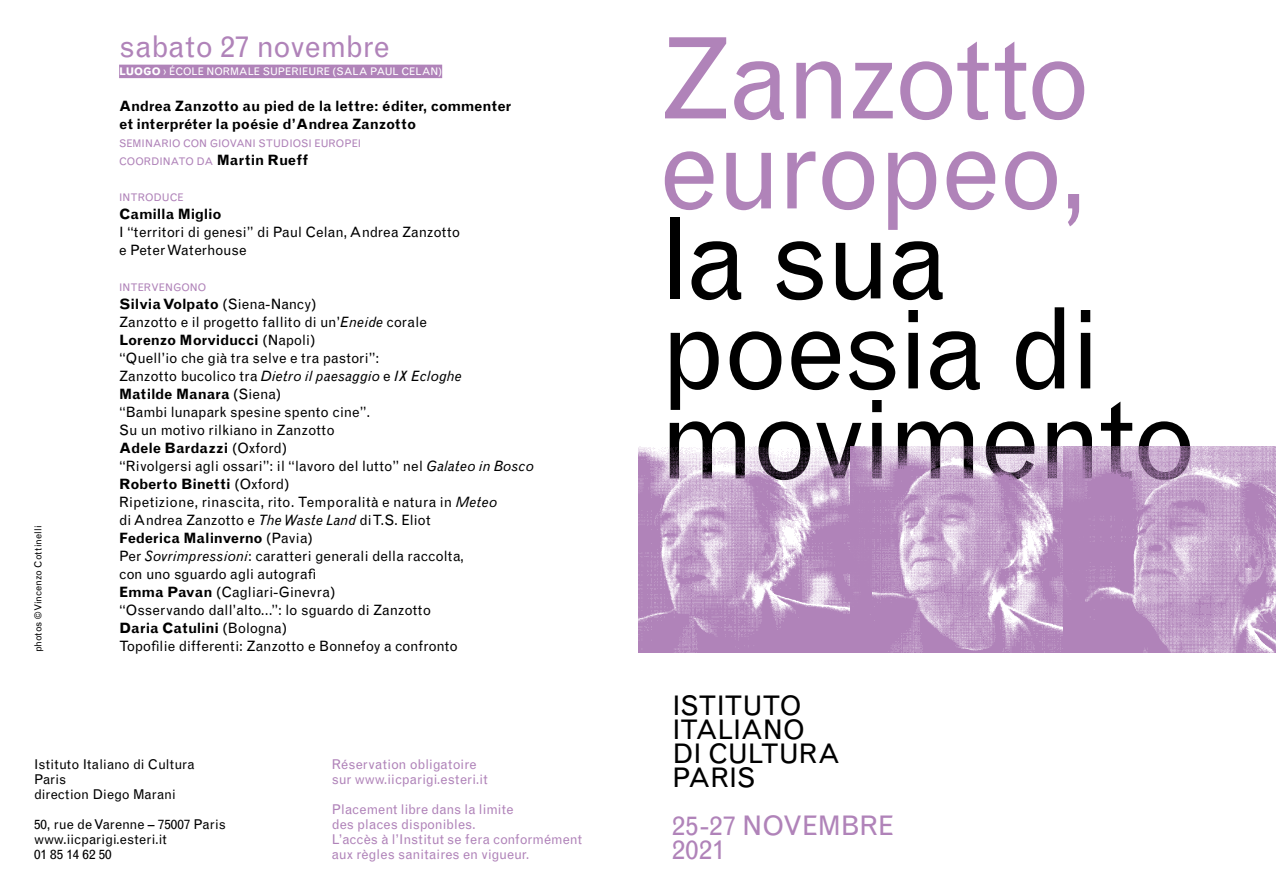
<style>
.page{position:relative;width:1276px;height:893px;background:#fff}
.page>*{position:absolute;margin:0;border:0;box-sizing:border-box;transform-origin:0 0}
.t1{font:112.5px/90px "Grotesque";letter-spacing:-.035em;color:#000}
.t2{font:112.5px/90px "Grotesque";letter-spacing:-.035em;color:#b083b9}
.t3{font:30px "Grotesque";color:#b083b9}
.t4{font:27px/24px "Grotesque";letter-spacing:-.025em;color:#000}
.t5{font:27px/24px "Grotesque";letter-spacing:-.005em;color:#b083b9}
.t6{font:14.25px/18px "Grotesque";color:#000}
.t7{font:700 14.25px/18px "Grotesque";color:#000}
.t8{font:13.5px/15px "Grotesque";color:#b083b9}
.t9{font:13.5px/15px "Grotesque";color:#000}
.t10{font:10.5px/18px "Grotesque";color:#b083b9}
.t11{font:10.5px "Grotesque";color:#fff}
.t12{font:9.75px "Grotesque";letter-spacing:-.01em;color:#000}
.s1{font-weight:700}
.s2{font-weight:700;font-size:14.25px;color:#000}
.s3{font-style:italic}
</style>
<div class="page">
<div style="left:119px;top:65px;width:323px;height:13px;background:#b083b9"></div>
<img style="left:638px;top:446px;width:212px;height:206px">
<img style="left:1084px;top:446px;width:192px;height:206px">
<img style="left:850px;top:446px;width:234px;height:206px">
<p class="t12" style="left:32px;top:652px;width:128px;rotate:-90deg">photos © Vincenzo Cottinelli</p>
<h2 class="t3" style="left:119px;top:29px;width:272px">sabato 27 novembre</h2>
<p class="t11" style="left:119px;top:65px;width:324px"><span class="s1">LUOGO</span> › ÉCOLE NORMALE SUPERIEURE (SALA PAUL CELAN)</p>
<p class="t7" style="left:119px;top:97px;width:393px">Andrea Zanzotto au pied de la lettre: éditer, commenter et interpréter la poésie d’Andrea Zanzotto</p>
<p class="t10" style="left:119px;top:135px;width:244px">SEMINARIO CON GIOVANI STUDIOSI EUROPEI<br>COORDINATO DA <span class="s2">Martin Rueff</span></p>
<p class="t10" style="left:119px;top:189px;width:66px">INTRODUCE</p>
<p class="t7" style="left:119px;top:205px;width:104px">Camilla Miglio</p>
<p class="t6" style="left:119px;top:223px;width:343px">I “territori di genesi” di Paul Celan, Andrea Zanzotto e Peter Waterhouse</p>
<p class="t10" style="left:119px;top:279px;width:89px">INTERVENGONO</p>
<p class="t6" style="left:119px;top:295px;width:416px"><span class="s1">Silvia Volpato</span> (Siena-Nancy)<br>Zanzotto e il progetto fallito di un’<span class="s3">Eneide</span> corale<br><span class="s1">Lorenzo Morviducci</span> (Napoli)<br>“Quell’io che già tra selve e tra pastori”:<br>Zanzotto bucolico tra <span class="s3">Dietro il paesaggio</span> e <span class="s3">IX Ecloghe<br></span><span class="s1">Matilde Manara</span> (Siena)<br>“Bambi lunapark spesine spento cine”.<br>Su un motivo rilkiano in Zanzotto<br><span class="s1">Adele Bardazzi</span> (Oxford)<br>“Rivolgersi agli ossari”: il “lavoro del lutto” nel <span class="s3">Galateo in Bosco </span><span class="s1">Roberto Binetti</span> (Oxford)<br>Ripetizione, rinascita, rito. Temporalità e natura in <span class="s3">Meteo<br></span>di Andrea Zanzotto e <span class="s3">The Waste Land</span> di T.S. Eliot<br><span class="s1">Federica Malinverno</span> (Pavia)<br>Per <span class="s3">Sovrimpressioni</span>: caratteri generali della raccolta,<br>con uno sguardo agli autografi<br><span class="s1">Emma Pavan</span> (Cagliari-Ginevra)<br>“Osservando dall’alto...”: lo sguardo di Zanzotto<br><span class="s1">Daria Catulini</span> (Bologna)</p>
<p class="t6" style="left:119px;top:637px;width:340px">Topofilie differenti: Zanzotto e Bonnefoy a confronto</p>
<p class="t9" style="left:34px;top:757px;width:162px">Istituto Italiano di Cultura<br>Paris<br>direction Diego Marani</p>
<p class="t9" style="left:34px;top:817px;width:193px">50, rue de Varenne – 75007 Paris www.iicparigi.esteri.it<br>01 85 14 62 50</p>
<p class="t8" style="left:332px;top:757px;width:157px">Réservation obligatoire sur www.iicparigi.esteri.it</p>
<p class="t8" style="left:332px;top:802px;width:252px">Placement libre dans la limite<br>des places disponibles.<br>L’accès à l’Institut se fera conformément aux règles sanitaires en vigueur.</p>
<h1 class="t2" style="left:659px;top:35px;width:434px">Zanzotto europeo,</h1>
<h1 class="t1" style="left:659px;top:215px;width:540px">la sua poesia di movimento</h1>
<h3 class="t4" style="left:672px;top:694px;width:170px">ISTITUTO<br>ITALIANO<br>DI CULTURA<br>PARIS</h3>
<h3 class="t5" style="left:672px;top:814px;width:224px">25-27 NOVEMBRE<br>2021</h3>
</div>
